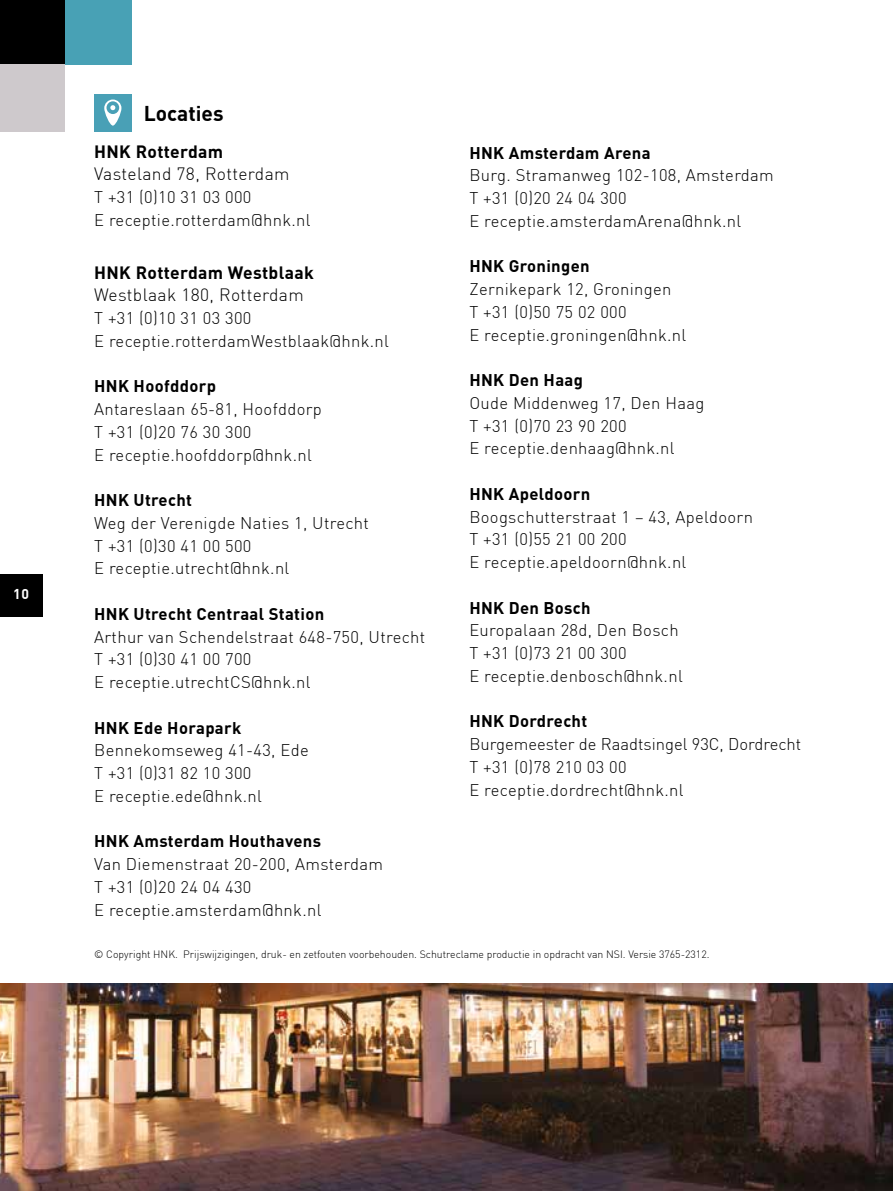
<style>
.page{position:relative;width:893px;height:1191px;background:#fff}
.page>*{position:absolute;margin:0;border:0;box-sizing:border-box;transform-origin:0 0}
.t1{font:700 21px "DIN Pro";color:#000}
.t2{font:300 17.5px "DIN Pro";letter-spacing:.02em;color:#000}
.t3{font:700 17.5px "DIN Pro";letter-spacing:.02em;color:#000}
.t4{font:300 16.62px/22.8px "DIN Pro";letter-spacing:.02em;color:#000}
.t5{font:700 16.62px "DIN Pro";letter-spacing:.02em;color:#000}
.t6{font:300 16.62px/22.8px "DIN Pro";color:#000}
.t7{font:700 14px "DIN Pro";color:#fff}
.t8{font:300 10.5px "DIN Pro";color:#000}
</style>
<div class="page">
<img style="left:0;top:983px;width:893px;height:208px">
<div style="left:0;top:574px;width:42px;height:42px;background:#000"></div>
<div style="left:94px;top:94px;width:37px;height:37px;background:#49a0b6"></div>
<svg style="left:104px;top:99px;width:17px;height:27px"></svg>
<div style="left:107px;top:101px;width:12px;height:13px;background:#49a0b6;border-radius:50%"></div>
<svg style="left:110px;top:105px;width:5px;height:5px"></svg>
<div style="left:65px;top:0;width:67px;height:65px;background:#48a1b5"></div>
<div style="left:0;top:0;width:65px;height:65px;background:#000"></div>
<div style="left:0;top:65px;width:65px;height:67px;background:#cec9cc"></div>
<p class="t7" style="left:13px;top:585px;width:17px">10</p>
<p class="t1" style="left:144px;top:99px;width:81px">Locaties</p>
<p class="t3" style="left:94px;top:140px;width:131px">HNK Rotterdam</p>
<p class="t2" style="left:94px;top:163px;width:197px">Vasteland 78, Rotterdam</p>
<p class="t4" style="left:94px;top:186px;width:218px">T +31 (0)10 31 03 000<br>E receptie.rotterdam@hnk.nl</p>
<p class="t3" style="left:94px;top:261px;width:221px">HNK Rotterdam Westblaak</p>
<p class="t2" style="left:94px;top:284px;width:211px">Westblaak 180, Rotterdam</p>
<p class="t4" style="left:94px;top:306px;width:296px">T +31 (0)10 31 03 300<br>E receptie.rotterdamWestblaak@hnk.nl</p>
<p class="t5" style="left:94px;top:375px;width:123px">HNK Hoofddorp</p>
<p class="t4" style="left:94px;top:397px;width:229px">Antareslaan 65-81, Hoofddorp<br>T +31 (0)20 76 30 300<br>E receptie.hoofddorp@hnk.nl</p>
<p class="t5" style="left:94px;top:489px;width:99px">HNK Utrecht</p>
<p class="t4" style="left:94px;top:511px;width:276px">Weg der Verenigde Naties 1, Utrecht<br>T +31 (0)30 41 00 500<br>E receptie.utrecht@hnk.nl</p>
<p class="t5" style="left:94px;top:603px;width:232px">HNK Utrecht Centraal Station</p>
<p class="t4" style="left:94px;top:625px;width:333px">Arthur van Schendelstraat 648-750, Utrecht<br>T +31 (0)30 41 00 700<br>E receptie.utrechtCS@hnk.nl</p>
<p class="t5" style="left:94px;top:716px;width:149px">HNK Ede Horapark</p>
<p class="t4" style="left:94px;top:739px;width:216px">Bennekomseweg 41-43, Ede<br>T +31 (0)31 82 10 300<br>E receptie.ede@hnk.nl</p>
<p class="t5" style="left:94px;top:830px;width:228px">HNK Amsterdam Houthavens</p>
<p class="t4" style="left:94px;top:852px;width:290px">Van Diemenstraat 20-200, Amsterdam<br>T +31 (0)20 24 04 430<br>E receptie.amsterdam@hnk.nl</p>
<p class="t5" style="left:469px;top:142px;width:183px">HNK Amsterdam Arena</p>
<p class="t4" style="left:469px;top:164px;width:306px">Burg. Stramanweg 102-108, Amsterdam<br>T +31 (0)20 24 04 300<br>E receptie.amsterdamArena@hnk.nl</p>
<p class="t5" style="left:469px;top:255px;width:122px">HNK Groningen</p>
<p class="t4" style="left:469px;top:277px;width:218px">Zernikepark 12, Groningen<br>T +31 (0)50 75 02 000<br>E receptie.groningen@hnk.nl</p>
<p class="t5" style="left:469px;top:369px;width:115px">HNK Den Haag</p>
<p class="t4" style="left:469px;top:391px;width:237px">Oude Middenweg 17, Den Haag<br>T +31 (0)70 23 90 200<br>E receptie.denhaag@hnk.nl</p>
<p class="t5" style="left:469px;top:483px;width:123px">HNK Apeldoorn</p>
<p class="t4" style="left:469px;top:505px;width:285px">Boogschutterstraat 1 – 43, Apeldoorn<br>T +31 (0)55 21 00 200<br>E receptie.apeldoorn@hnk.nl</p>
<p class="t5" style="left:469px;top:596px;width:123px">HNK Den Bosch</p>
<p class="t4" style="left:469px;top:619px;width:215px">Europalaan 28d, Den Bosch<br>T +31 (0)73 21 00 300<br>E receptie.denbosch@hnk.nl</p>
<p class="t5" style="left:469px;top:710px;width:119px">HNK Dordrecht</p>
<p class="t6" style="left:469px;top:732px;width:333px">Burgemeester de Raadtsingel 93C, Dordrecht<br>T +31 (0)78 210 03 00<br>E receptie.dordrecht@hnk.nl</p>
<p class="t8" style="left:94px;top:947px;width:617px">© Copyright HNK. Prijswijzigingen, druk- en zetfouten voorbehouden. Schutreclame productie in opdracht van NSI. Versie 3765-2312.</p>
</div>
